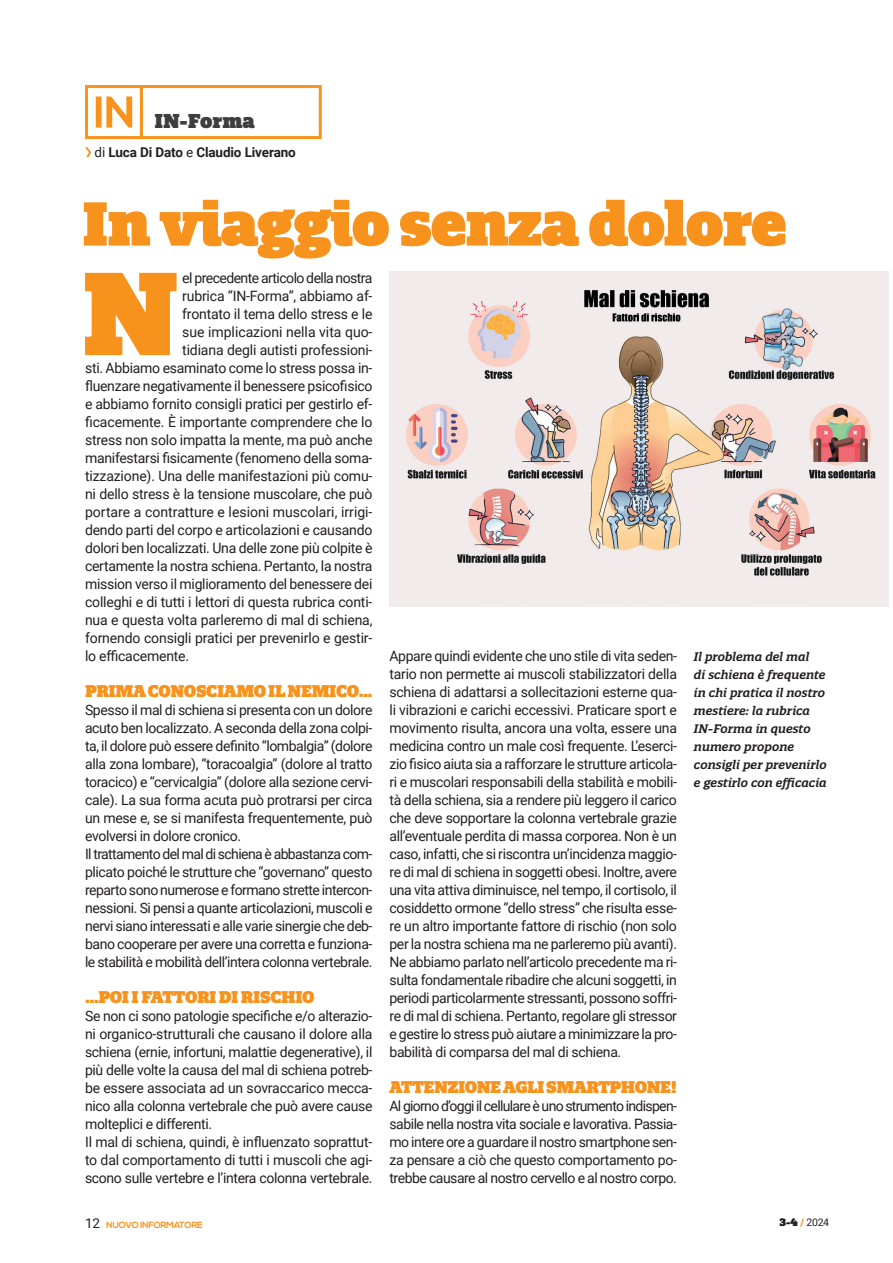
<style>
.page{position:relative;width:893px;height:1263px;background:#fff}
.page>*{position:absolute;margin:0;border:0;box-sizing:border-box;transform-origin:0 0}
.Body_Copy_Capolettera{font:900 114.3px "Quatro Slab";color:#f7931d}
.t1{font:900 60px "Quatro Slab";letter-spacing:-.025em;color:#f7931d}
.t2{font:900 19.5px "Quatro Slab";color:#3e3e3f}
.Body_Copy_Capolettera-2{font:900 16.5px "Quatro Slab";letter-spacing:-.025em;color:#f7931d}
.Body_Copy_Capolettera-3{font:14.25px/18px "Roboto";letter-spacing:-.02em;color:#231f20;text-align:justify}
.Body_Copy_Capolettera-4{font:14.25px "Roboto";color:#231f20}
.Body_Copy_Capolettera-5{font:14.25px "Roboto";letter-spacing:-.04em;color:#231f20}
.t3{font:700 13.5px "Roboto";letter-spacing:-.01em;color:#231f20}
.t4{font:italic 600 12px/18px "Quatro Slab";color:#231f20}
.t5{font:10.5px "Roboto";color:#231f20}
.t6{font:700 9px "Nexa";letter-spacing:-.03em;color:#f7931d}
.s1{font-weight:400}
.s2{font-family:"Roboto";font-weight:400;font-size:13.5px;color:#231f20}
.s3{font-family:"Quatro Slab";font-weight:900}
.s4{font-weight:900;color:#f7931d}
</style>
<div class="page">
<div style="left:85px;top:85px;width:237px;height:54px;background:#fff;border:3px solid #f7931d"></div>
<div style="left:85px;top:85px;width:58px;height:54px;background:#fff;border:3px solid #f7931d"></div>
<svg style="left:96px;top:96px;width:36px;height:32px"></svg>
<svg style="left:85px;top:147px;width:6px;height:10px"></svg>
<img style="left:389px;top:271px;width:500px;height:334px">
<p class="t2" style="left:154px;top:109px;width:102px">IN-Forma</p>
<p class="t3" style="left:95px;top:143px;width:203px"><span class="s1">di</span> Luca Di Dato <span class="s1">e</span> Claudio Liverano</p>
<p class="t1" style="left:82px;top:186px;width:707px">In viaggio senza dolore</p>
<p class="Body_Copy_Capolettera" style="left:81px;top:242px;width:99px">N</p>
<p class="Body_Copy_Capolettera-5" style="left:182px;top:268px;width:192px">el precedente articolo della nostra</p>
<p class="Body_Copy_Capolettera-3" style="left:182px;top:286px;width:192px">rubrica “IN-Forma”, abbiamo af-</p>
<p class="Body_Copy_Capolettera-3" style="left:182px;top:304px;width:192px">frontato il tema dello stress e le</p>
<p class="Body_Copy_Capolettera-3" style="left:182px;top:322px;width:192px">sue implicazioni nella vita quo-</p>
<p class="Body_Copy_Capolettera-3" style="left:182px;top:340px;width:192px">tidiana degli autisti professioni-</p>
<p class="Body_Copy_Capolettera-3" style="left:85px;top:358px;width:289px">sti. Abbiamo esaminato come lo stress possa in-</p>
<p class="Body_Copy_Capolettera-3" style="left:85px;top:376px;width:289px">fluenzare negativamente il benessere psicofisico</p>
<p class="Body_Copy_Capolettera-3" style="left:85px;top:394px;width:289px">e abbiamo fornito consigli pratici per gestirlo ef-</p>
<p class="Body_Copy_Capolettera-3" style="left:85px;top:412px;width:289px">ficacemente. È importante comprendere che lo</p>
<p class="Body_Copy_Capolettera-3" style="left:85px;top:430px;width:289px">stress non solo impatta la mente, ma può anche</p>
<p class="Body_Copy_Capolettera-3" style="left:85px;top:448px;width:289px">manifestarsi fisicamente (fenomeno della soma-</p>
<p class="Body_Copy_Capolettera-3" style="left:85px;top:466px;width:289px">tizzazione). Una delle manifestazioni più comu-</p>
<p class="Body_Copy_Capolettera-3" style="left:85px;top:484px;width:289px">ni dello stress è la tensione muscolare, che può</p>
<p class="Body_Copy_Capolettera-4" style="left:85px;top:502px;width:289px">portare a contratture e lesioni muscolari, irrigi-</p>
<p class="Body_Copy_Capolettera-3" style="left:85px;top:520px;width:289px">dendo parti del corpo e articolazioni e causando</p>
<p class="Body_Copy_Capolettera-3" style="left:85px;top:538px;width:289px">dolori ben localizzati. Una delle zone più colpite è</p>
<p class="Body_Copy_Capolettera-3" style="left:85px;top:556px;width:289px">certamente la nostra schiena. Pertanto, la nostra</p>
<p class="Body_Copy_Capolettera-3" style="left:85px;top:574px;width:289px">mission verso il miglioramento del benessere dei</p>
<p class="Body_Copy_Capolettera-3" style="left:85px;top:592px;width:289px">colleghi e di tutti i lettori di questa rubrica conti-</p>
<p class="Body_Copy_Capolettera-3" style="left:85px;top:610px;width:289px">nua e questa volta parleremo di mal di schiena,</p>
<p class="Body_Copy_Capolettera-3" style="left:85px;top:628px;width:289px">fornendo consigli pratici per prevenirlo e gestir-</p>
<p class="Body_Copy_Capolettera-3" style="left:85px;top:646px;width:106px">lo efficacemente.</p>
<p class="Body_Copy_Capolettera-2" style="left:85px;top:681px;width:289px">PRIMA CONOSCIAMO IL NEMICO…</p>
<p class="Body_Copy_Capolettera-3" style="left:85px;top:700px;width:289px">Spesso il mal di schiena si presenta con un dolore acuto ben localizzato. A seconda della zona colpi&shy;ta, il dolore può essere definito “lombalgia” (dolore alla zona lombare), “toracoalgia” (dolore al tratto toracico) e “cervicalgia” (dolore alla sezione cervi&shy;cale). La sua forma acuta può protrarsi per circa un mese e, se si manifesta frequentemente, può evolversi in dolore cronico.</p>
<p class="Body_Copy_Capolettera-3" style="left:85px;top:844px;width:289px">Il trattamento del mal di schiena è abbastanza com&shy;plicato poiché le strutture che “governano” questo reparto sono numerose e formano strette intercon&shy;nessioni. Si pensi a quante articolazioni, muscoli e nervi siano interessati e alle varie sinergie che deb&shy;bano cooperare per avere una corretta e funziona&shy;le stabilità e mobilità dell’intera colonna vertebrale.</p>
<p class="Body_Copy_Capolettera-2" style="left:85px;top:987px;width:231px">…POI I FATTORI DI RISCHIO</p>
<p class="Body_Copy_Capolettera-3" style="left:85px;top:1006px;width:289px">Se non ci sono patologie specifiche e/o alterazio&shy;ni organico-strutturali che causano il dolore alla schiena (ernie, infortuni, malattie degenerative), il più delle volte la causa del mal di schiena potreb&shy;be essere associata ad un sovraccarico mecca&shy;nico alla colonna vertebrale che può avere cause molteplici e differenti.</p>
<p class="Body_Copy_Capolettera-3" style="left:85px;top:1132px;width:289px">Il mal di schiena, quindi, è influenzato soprattut&shy;to dal comportamento di tutti i muscoli che agi&shy;scono sulle vertebre e l’intera colonna vertebrale.</p>
<p class="Body_Copy_Capolettera-3" style="left:389px;top:646px;width:289px">Appare quindi evidente che uno stile di vita seden&shy;tario non permette ai muscoli stabilizzatori della schiena di adattarsi a sollecitazioni esterne qua&shy;li vibrazioni e carichi eccessivi. Praticare sport e movimento risulta, ancora una volta, essere una medicina contro un male così frequente. L’eserci&shy;zio fisico aiuta sia a rafforzare le strutture articola&shy;ri e muscolari responsabili della stabilità e mobili&shy;tà della schiena, sia a rendere più leggero il carico che deve sopportare la colonna vertebrale grazie all’eventuale perdita di massa corporea. Non è un caso, infatti, che si riscontra un’incidenza maggio&shy;re di mal di schiena in soggetti obesi. Inoltre, avere una vita attiva diminuisce, nel tempo, il cortisolo, il cosiddetto ormone “dello stress” che risulta esse&shy;re un altro importante fattore di rischio (non solo per la nostra schiena ma ne parleremo più avanti).</p>
<p class="Body_Copy_Capolettera-3" style="left:389px;top:952px;width:289px">Ne abbiamo parlato nell’articolo precedente ma ri&shy;sulta fondamentale ribadire che alcuni soggetti, in periodi particolarmente stressanti, possono soffri&shy;re di mal di schiena. Pertanto, regolare gli stressor e gestire lo stress può aiutare a minimizzare la pro&shy;babilità di comparsa del mal di schiena.</p>
<p class="Body_Copy_Capolettera-2" style="left:389px;top:1077px;width:289px">ATTENZIONE AGLI SMARTPHONE!</p>
<p class="Body_Copy_Capolettera-3" style="left:389px;top:1096px;width:289px">Al giorno d’oggi il cellulare è uno strumento indispen&shy;sabile nella nostra vita sociale e lavorativa. Passia&shy;mo intere ore a guardare il nostro smartphone sen&shy;za pensare a ciò che questo comportamento po&shy;trebbe causare al nostro cervello e al nostro corpo.</p>
<p class="t4" style="left:694px;top:648px;width:117px">Il problema del mal</p>
<p class="t4" style="left:694px;top:666px;width:134px">di schiena è frequente in chi pratica il nostro mestiere: la rubrica<br>IN-Forma in questo numero propone consigli per prevenirlo e gestirlo con efficacia</p>
<p class="t6" style="left:85px;top:1220px;width:119px"><span class="s2">12</span> NUOVO INFORMATORE</p>
<p class="t5" style="left:779px;top:1215px;width:51px"><span class="s3">3-4</span> <span class="s4">/</span> 2024</p>
</div>
